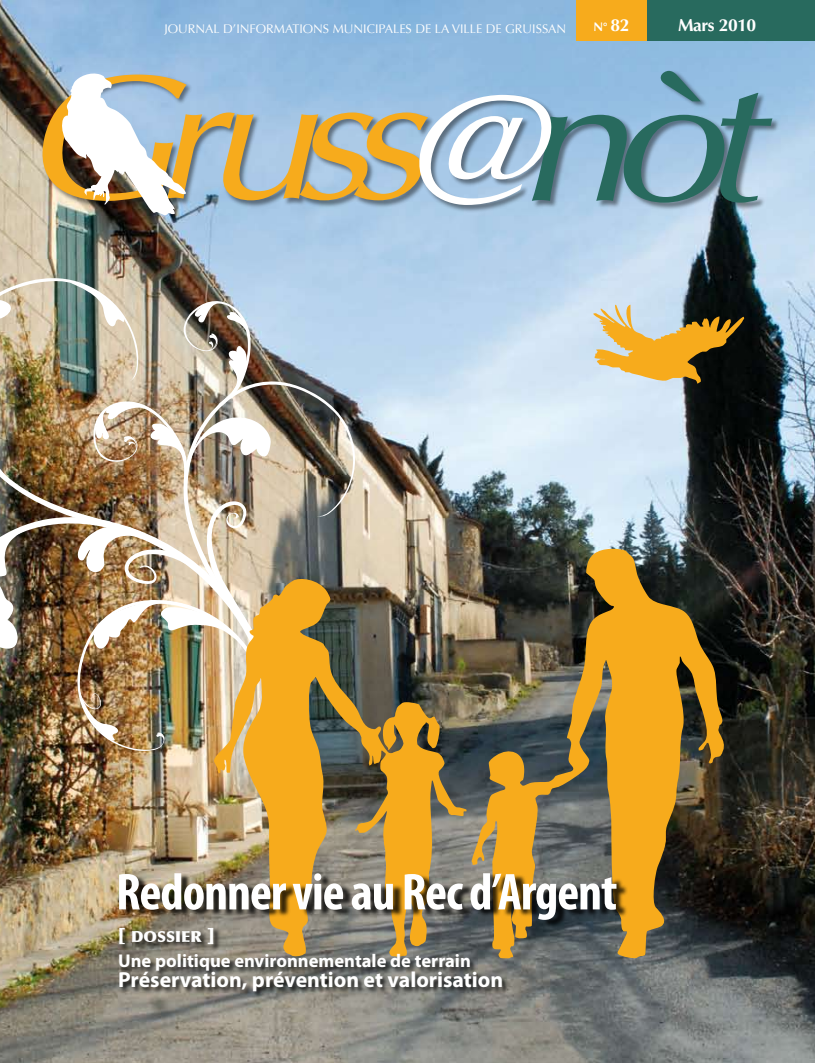
<style>
.page{position:relative;width:815px;height:1063px;background:#fff}
.page>*{position:absolute;margin:0;border:0;box-sizing:border-box;transform-origin:0 0}
.t1{font:700 condensed 52.25px "Myriad Pro";letter-spacing:-.02em;color:#fff}
.t2{font:700 21.75px "Myriad Pro";color:#fff}
.t3{font:700 18.5px "Myriad Pro";color:#fff}
.t4{font:700 17.5px "Optima";letter-spacing:-.025em;color:#fff}
.t5{font:900 15.25px "Optima";color:#fff}
.t6{font:12.5px "Optima";color:#fff}
.t7{font:700 12.5px "Optima";color:#fff}
.s1{font-size:17.5px}
.s2{font-size:19.62px}
</style>
<div class="page">
<img style="left:0;top:0;width:815px;height:1063px">
<img style="left:0;top:277px;width:141px;height:237px">
<img style="left:180px;top:381px;width:177px;height:196px">
<img style="left:0;top:284px;width:23px;height:213px">
<img style="left:70px;top:282px;width:201px;height:199px">
<img style="left:0;top:514px;width:293px;height:289px">
<div style="left:42px;top:70px;width:738px;height:143px;background:#000;opacity:.45"></div>
<svg style="left:35px;top:75px;width:377px;height:126px"></svg>
<svg style="left:412px;top:71px;width:360px;height:134px"></svg>
<div style="left:576px;top:0;width:71px;height:41px;background:#f7ab1c"></div>
<div style="left:647px;top:0;width:168px;height:41px;background:#286a5e"></div>
<svg style="left:471px;top:548px;width:259px;height:411px"></svg>
<img style="left:211px;top:577px;width:255px;height:376px">
<img style="left:77px;top:501px;width:204px;height:251px">
<svg style="left:404px;top:856px;width:7px;height:16px"></svg>
<img style="left:61px;top:71px;width:125px;height:144px">
<div style="left:119px;top:953px;width:391px;height:46px;background:#000;opacity:.8"></div>
<div style="left:118px;top:927px;width:103px;height:25px;background:#000;opacity:.8"></div>
<div style="left:122px;top:872px;width:506px;height:56px;background:#000;opacity:.8"></div>
<svg style="left:593px;top:305px;width:151px;height:79px"></svg>
<p class="t6" style="left:164px;top:22px;width:403px">JOURNAL D’INFORMATIONS MUNICIPALES DE LA VILLE DE GRUISSAN</p>
<p class="t7" style="left:593px;top:20px;width:38px">N° <span class="s1">82</span></p>
<h3 class="t4" style="left:678px;top:15px;width:80px">Mars 2010</h3>
<h1 class="t1" style="left:116px;top:859px;width:503px">Redonner vie au Rec d’Argent</h1>
<p class="t5" style="left:118px;top:927px;width:98px"><span class="s2">[</span> DOSSIER <span class="s2">]</span></p>
<h3 class="t3" style="left:118px;top:949px;width:354px">Une politique environnementale de terrain</h3>
<h2 class="t2" style="left:118px;top:965px;width:387px">Préservation, prévention et valorisation</h2>
</div>
